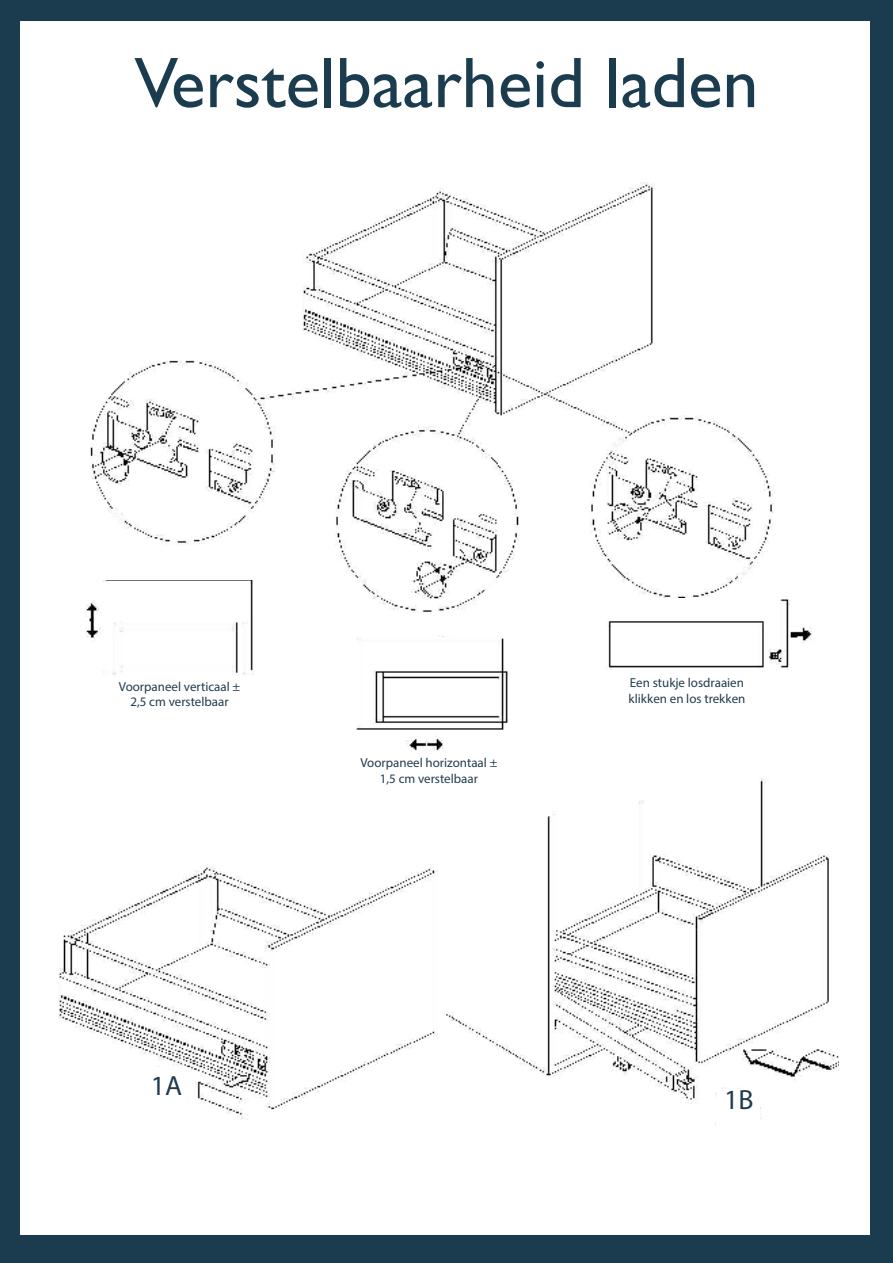
<style>
.page{position:relative;width:893px;height:1263px;background:#1a3c4e}
.page>*{position:absolute;margin:0;border:0;box-sizing:border-box;transform-origin:0 0}
.t1{font:72px "Gill Sans";color:#1a3c4e}
.t2{font:27.9px "Myriad Pro";color:#223c4e}
.t3{font:13.05px/15.6px "Myriad Pro";color:#223c4e;text-align:center}
</style>
<div class="page">
<div style="left:21px;top:21px;width:849px;height:1213px;background:#fff"></div>
<img style="left:59px;top:182px;width:780px;height:943px">
<div style="left:70px;top:552px;width:195px;height:27px;background:#fff"></div>
<div style="left:323px;top:614px;width:205px;height:21px;background:#fff"></div>
<div style="left:568px;top:599px;width:205px;height:21px;background:#fff"></div>
<div style="left:145px;top:1067px;width:43px;height:39px;background:#fff"></div>
<div style="left:718px;top:1089px;width:42px;height:39px;background:#fff"></div>
<h1 class="t1" style="left:135px;top:53px;width:625px">Verstelbaarheid laden</h1>
<p class="t3" style="left:119px;top:680px;width:123px">Voorpaneel verticaal ±<br>2,5 cm verstelbaar</p>
<h2 class="t2" style="left:151px;top:1075px;width:33px">1A</h2>
<p class="t3" style="left:360px;top:756px;width:138px">Voorpaneel horizontaal ±<br>1,5 cm verstelbaar</p>
<p class="t3" style="left:628px;top:676px;width:118px;text-align:left">Een stukje losdraaien klikken en los trekken</p>
<h2 class="t2" style="left:724px;top:1089px;width:31px">1B</h2>
</div>
